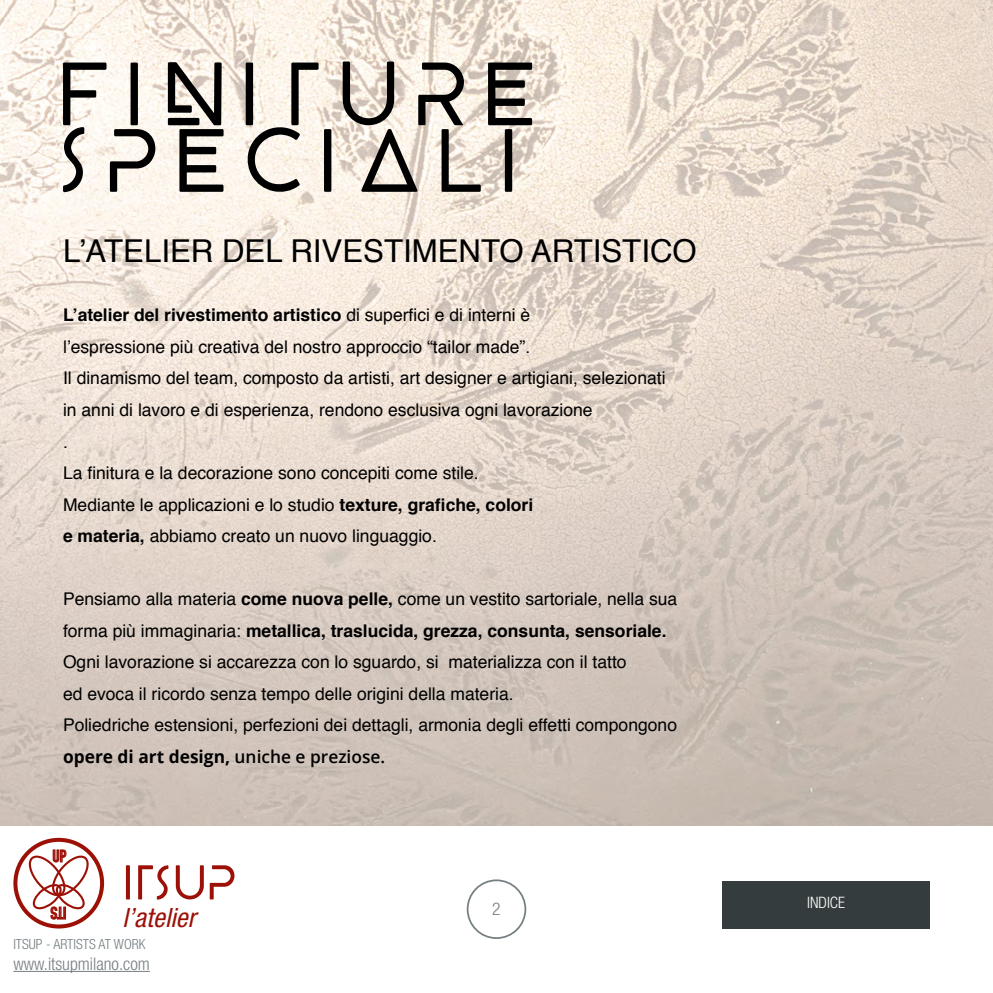
<style>
.page{position:relative;width:993px;height:993px;background:#fff}
.page>*{position:absolute;margin:0;border:0;box-sizing:border-box;transform-origin:0 0}
.t1{font:87.5px/66.5px "BEYNO";letter-spacing:.18em;color:#000}
.t2{font:31.5px "Helvetica";color:#000}
.t3{font:italic condensed 26.6px "Helvetica Neue LT Std";color:#9c1006}
.t4{font:17.5px/31.5px "Helvetica";color:#000}
.t5{font:700 17.5px "Open Sans";color:#000}
.t6{font:300 condensed 17.5px "Helvetica Neue LT Std";color:#757e81}
.t7{font:700 16.8px "DIN Condensed";color:#9c1006}
.t8{font:300 condensed 15.75px "Helvetica Neue LT Std";color:#fff}
.t9{font:300 condensed 14px "Helvetica Neue LT Std";color:#757e81}
.s1{font-weight:700}
.s2{font-weight:600}
</style>
<div class="page">
<hr style="left:126px;top:865px;width:4px;height:34px;background:#9c1006">
<svg style="left:138px;top:865px;width:30px;height:34px"></svg>
<svg style="left:176px;top:865px;width:28px;height:34px"></svg>
<svg style="left:210px;top:865px;width:24px;height:34px"></svg>
<div style="left:13px;top:837px;width:91px;height:91px;border:4px solid #9c1006;border-radius:50%"></div>
<svg style="left:27px;top:849px;width:63px;height:70px"></svg>
<div style="left:466px;top:879px;width:60px;height:59px;border:2px solid #757e81;border-radius:50%"></div>
<hr style="left:13px;top:970px;width:137px;height:1px;background:#757e81">
<div style="left:722px;top:880px;width:207px;height:48px;background:#343c3d"></div>
<img style="left:0;top:0;width:992px;height:825px">
<h1 class="t1" style="left:63px;top:64px;width:479px">FINITURE<br>SPECIALI</h1>
<h2 class="t2" style="left:63px;top:226px;width:635px">L’ATELIER DEL RIVESTIMENTO ARTISTICO</h2>
<p class="t4" style="left:63px;top:300px;width:604px"><span class="s1">L’atelier del rivestimento artistico</span> di superfici e di interni è<br>l’espressione più creativa del nostro approccio “tailor made”.<br>Il dinamismo del team, composto da artisti, art designer e artigiani, selezionati in anni di lavoro e di esperienza, rendono esclusiva ogni lavorazione<br>.<br>La finitura e la decorazione sono concepiti come stile.<br>Mediante le applicazioni e lo studio <span class="s1">texture, grafiche, colori<br>e materia,</span> abbiamo creato un nuovo linguaggio.</p>
<p class="t4" style="left:63px;top:583px;width:615px">Pensiamo alla materia <span class="s1">come nuova pelle,</span> come un vestito sartoriale, nella sua forma più immaginaria: <span class="s1">metallica, traslucida, grezza, consunta, sensoriale.<br></span>Ogni lavorazione si accarezza con lo sguardo, si materializza con il tatto<br>ed evoca il ricordo senza tempo delle origini della materia.<br>Poliedriche estensioni, perfezioni dei dettagli, armonia degli effetti compongono</p>
<p class="t5" style="left:63px;top:743px;width:323px">opere di art design, <span class="s2">uniche e preziose.</span></p>
<p class="t7" style="left:52px;top:844px;width:16px">UP</p>
<p class="t7" style="left:66px;top:923px;width:17px;rotate:-180deg">ITS</p>
<h3 class="t3" style="left:122px;top:901px;width:75px">l’atelier</h3>
<p class="t9" style="left:13px;top:936px;width:134px">ITSUP - ARTISTS AT WORK</p>
<p class="t6" style="left:13px;top:953px;width:138px">www.itsupmilano.com</p>
<p class="t6" style="left:492px;top:898px;width:10px">2</p>
<p class="t8" style="left:806px;top:892px;width:39px">INDICE</p>
</div>
